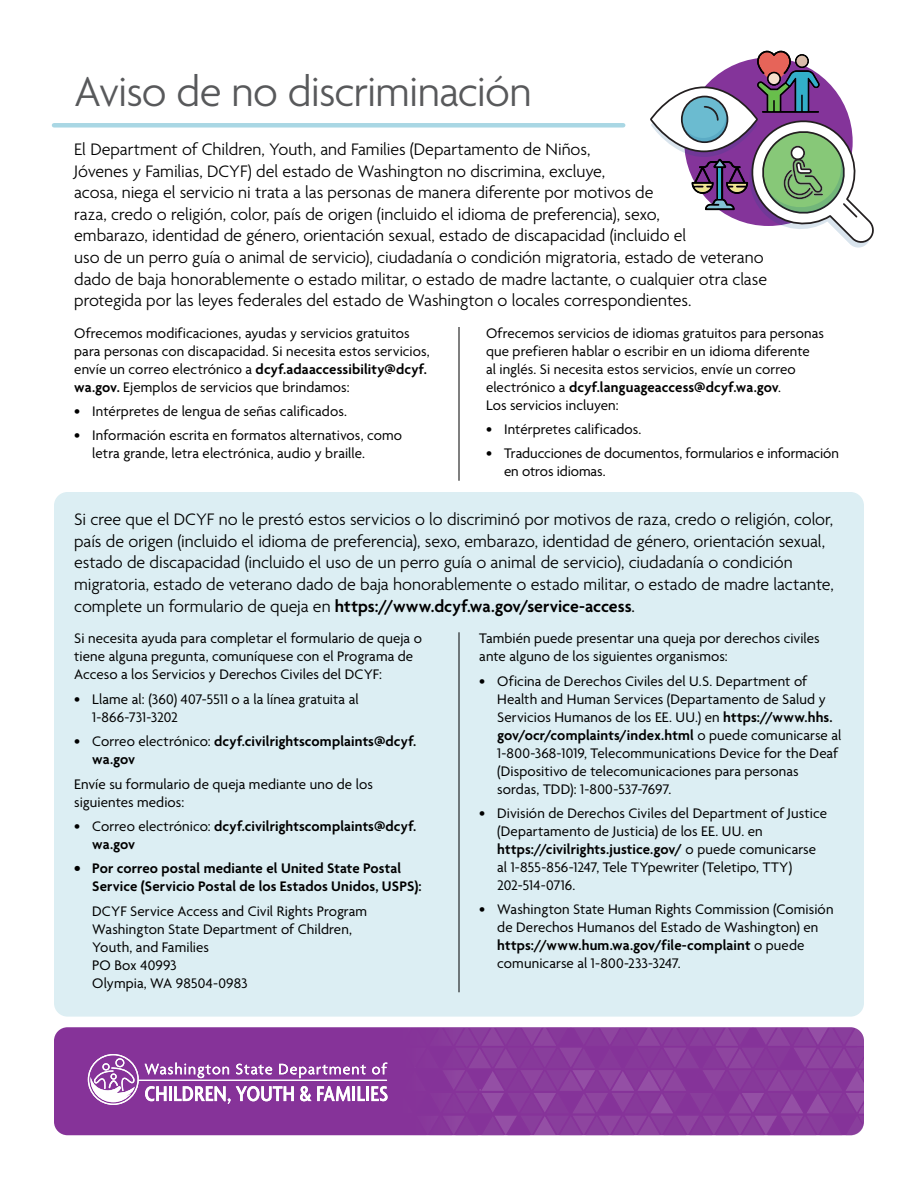
<style>
.page{position:relative;width:918px;height:1188px;background:#fff}
.page>*{position:absolute;margin:0;border:0;box-sizing:border-box;transform-origin:0 0}
.t1{font:300 45px "Agenda";letter-spacing:-.02em;color:#58595b}
.t2{font:300 18px/21.6px "Agenda";letter-spacing:-.005em;color:#000}
.t3{font:15px/18px "Agenda";letter-spacing:.005em;color:#000}
.t4{font:600 15px/18px "Agenda";letter-spacing:.005em;color:#000}
.s1{font-weight:600}
.s2{font-size:16.5px}
.s3{font-weight:400}
.s4{font-weight:400;font-size:16.5px}
</style>
<div class="page">
<div style="left:54px;top:1027px;width:810px;height:108px;background:#863399;border-radius:14px"></div>
<div style="left:54px;top:492px;width:810px;height:525px;background:#dceef3;border-radius:14px"></div>
<svg style="left:651px;top:93px;width:106px;height:64px"></svg>
<svg style="left:651px;top:87px;width:106px;height:64px"></svg>
<svg style="left:682px;top:51px;width:192px;height:197px"></svg>
<div style="left:54px;top:123px;width:569px;height:5px;background:#a9d7e4"></div>
<hr style="left:459px;top:327px;width:1px;height:154px;background:#000">
<hr style="left:459px;top:632px;width:1px;height:360px;background:#000">
<hr style="left:138px;top:1080px;width:249px;height:1px;background:#fff">
<svg style="left:145px;top:1027px;width:719px;height:109px"></svg>
<div style="left:88px;top:1054px;width:51px;height:51px;border:1px solid #fff;border-radius:50%"></div>
<div style="left:115px;top:1058px;width:9px;height:9px;border:1px solid #fff;border-radius:50%"></div>
<div style="left:102px;top:1063px;width:8px;height:8px;border:1px solid #fff;border-radius:50%"></div>
<svg style="left:91px;top:1066px;width:46px;height:36px"></svg>
<h1 class="t1" style="left:74px;top:68px;width:459px">Aviso de no discriminación</h1>
<p class="t2" style="left:74px;top:140px;width:694px">El Department of Children, Youth, and Families (Departamento de Niños,<br>Jóvenes y Familias, DCYF) del estado de Washington no discrimina, excluye,<br>acosa, niega el servicio ni trata a las personas de manera diferente por motivos de<br>raza, credo o religión, color, país de origen (incluido el idioma de preferencia), sexo,<br>embarazo, identidad de género, orientación sexual, estado de discapacidad (incluido el<br>uso de un perro guía o animal de servicio), ciudadanía o condición migratoria, estado de veterano dado de baja honorablemente o estado militar, o estado de madre lactante, o cualquier otra clase protegida por las leyes federales del estado de Washington o locales correspondientes.</p>
<p class="t3" style="left:74px;top:325px;width:357px">Ofrecemos modificaciones, ayudas y servicios gratuitos para personas con discapacidad. Si necesita estos servicios, envíe un correo electrónico a <span class="s1">dcyf.adaaccessibility@dcyf. wa.gov.</span> Ejemplos de servicios que brindamos:</p>
<p class="t3" style="left:74px;top:404px;width:274px"><span class="s2">•</span> Intérpretes de lengua de señas calificados.</p>
<p class="t3" style="left:92px;top:428px;width:311px;text-indent:-18px"><span class="s2">•</span> Información escrita en formatos alternativos, como letra grande, letra electrónica, audio y braille.</p>
<p class="t3" style="left:486px;top:325px;width:340px">Ofrecemos servicios de idiomas gratuitos para personas que prefieren hablar o escribir en un idioma diferente<br>al inglés. Si necesita estos servicios, envíe un correo electrónico a <span class="s1">dcyf.languageaccess@dcyf.wa.gov</span>.<br>Los servicios incluyen:</p>
<p class="t3" style="left:486px;top:422px;width:157px"><span class="s2">•</span> Intérpretes calificados.</p>
<p class="t3" style="left:504px;top:446px;width:337px;text-indent:-18px"><span class="s2">•</span> Traducciones de documentos, formularios e información en otros idiomas.</p>
<p class="t2" style="left:74px;top:510px;width:761px">Si cree que el DCYF no le prestó estos servicios o lo discriminó por motivos de raza, credo o religión, color, país de origen (incluido el idioma de preferencia), sexo, embarazo, identidad de género, orientación sexual, estado de discapacidad (incluido el uso de un perro guía o animal de servicio), ciudadanía o condición migratoria, estado de veterano dado de baja honorablemente o estado militar, o estado de madre lactante, complete un formulario de queja en <span class="s1">https://www.dcyf.wa.gov/service-access</span><span class="s3">.</span></p>
<p class="t3" style="left:74px;top:630px;width:349px">Si necesita ayuda para completar el formulario de queja o tiene alguna pregunta, comuníquese con el Programa de<br>Acceso a los Servicios y Derechos Civiles del DCYF:</p>
<p class="t3" style="left:92px;top:691px;width:268px;text-indent:-18px"><span class="s2">•</span> Llame al: (360) 407-5511 o a la línea gratuita al<br>1-866-731-3202</p>
<p class="t4" style="left:92px;top:733px;width:326px;text-indent:-18px"><span class="s4">•</span> <span class="s3">Correo electrónico:</span> dcyf.civilrightscomplaints@dcyf. wa.gov</p>
<p class="t3" style="left:74px;top:776px;width:300px">Envíe su formulario de queja mediante uno de los siguientes medios:</p>
<p class="t4" style="left:92px;top:818px;width:326px;text-indent:-18px"><span class="s4">•</span> <span class="s3">Correo electrónico:</span> dcyf.civilrightscomplaints@dcyf. wa.gov</p>
<p class="t4" style="left:92px;top:860px;width:331px;text-indent:-18px"><span class="s2">•</span> Por correo postal mediante el United State Postal<br>Service (Servicio Postal de los Estados Unidos, USPS):</p>
<p class="t3" style="left:92px;top:903px;width:277px">DCYF Service Access and Civil Rights Program<br>Washington State Department of Children,<br>Youth, and Families<br>PO Box 40993<br>Olympia, WA 98504-0983</p>
<p class="t3" style="left:479px;top:630px;width:342px">También puede presentar una queja por derechos civiles ante alguno de los siguientes organismos:</p>
<p class="t3" style="left:497px;top:673px;width:346px;text-indent:-18px"><span class="s2">•</span> Oficina de Derechos Civiles del U.S. Department of Health and Human Services (Departamento de Salud y Servicios Humanos de los EE. UU.) en <span class="s1">https://www.hhs. gov/ocr/complaints/index.html</span> o puede comunicarse al 1-800-368-1019, Telecommunications Device for the Deaf (Dispositivo de telecomunicaciones para personas sordas, TDD): 1-800-537-7697.</p>
<p class="t3" style="left:497px;top:805px;width:331px;text-indent:-18px"><span class="s2">•</span> División de Derechos Civiles del Department of Justice (Departamento de Justicia) de los EE. UU. en <span class="s1">https://civilrights.justice.gov/</span> o puede comunicarse al 1-855-856-1247, Tele TYpewriter (Teletipo, TTY)<br>202-514-0716.</p>
<p class="t3" style="left:497px;top:901px;width:338px;text-indent:-18px"><span class="s2">•</span> Washington State Human Rights Commission (Comisión de Derechos Humanos del Estado de Washington) en <span class="s1">https://www.hum.wa.gov/file-complaint</span> o puede comunicarse al 1-800-233-3247.</p>
</div>
